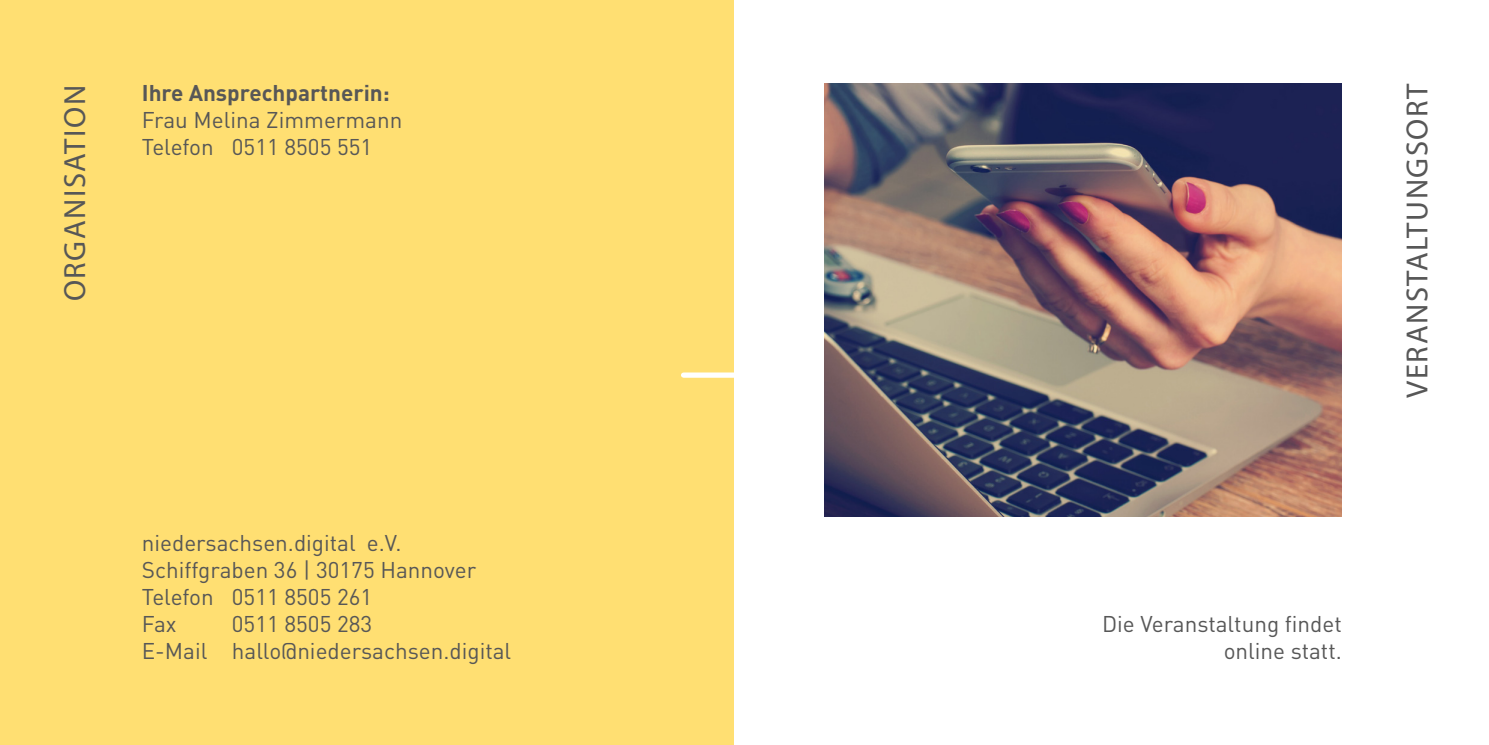
<style>
.page{position:relative;width:1489px;height:745px;background:#fff}
.page>*{position:absolute;margin:0;border:0;box-sizing:border-box;transform-origin:0 0}
.t1{font:30.75px "Myriad Pro";letter-spacing:.05em;color:#575757}
.t2{font:22.5px/27px "DIN Pro";color:#575757}
.t3{font:700 22.5px "DIN Pro";color:#575757}
</style>
<div class="page">
<div style="left:0;top:0;width:733px;height:744px;background:#ffdf72"></div>
<img style="left:824px;top:83px;width:517px;height:433px">
<div style="left:683px;top:372px;width:101px;height:5px;background:#fff"></div>
<p class="t1" style="left:56px;top:301px;width:217px;rotate:-90deg">ORGANISATION</p>
<p class="t3" style="left:142px;top:74px;width:249px">Ihre Ansprechpartnerin:</p>
<p class="t2" style="left:142px;top:104px;width:262px">Frau Melina Zimmermann</p>
<p class="t2" style="left:142px;top:131px;width:232px">Telefon 0511 8505 551</p>
<p class="t2" style="left:142px;top:526px;width:261px">niedersachsen.digital e.V.</p>
<p class="t2" style="left:142px;top:553px;width:336px">Schiffgraben 36 | 30175 Hannover<br>Telefon 0511 8505 261</p>
<p class="t2" style="left:142px;top:607px;width:36px">Fax</p>
<p class="t2" style="left:232px;top:607px;width:142px">0511 8505 283</p>
<p class="t2" style="left:142px;top:634px;width:371px">E-Mail hallo@niedersachsen.digital</p>
<p class="t1" style="left:1397px;top:397px;width:316px;rotate:-90deg">VERANSTALTUNGSORT</p>
<p class="t2" style="left:1101px;top:607px;width:241px">Die Veranstaltung findet</p>
<p class="t2" style="left:1223px;top:634px;width:120px">online statt.</p>
</div>
